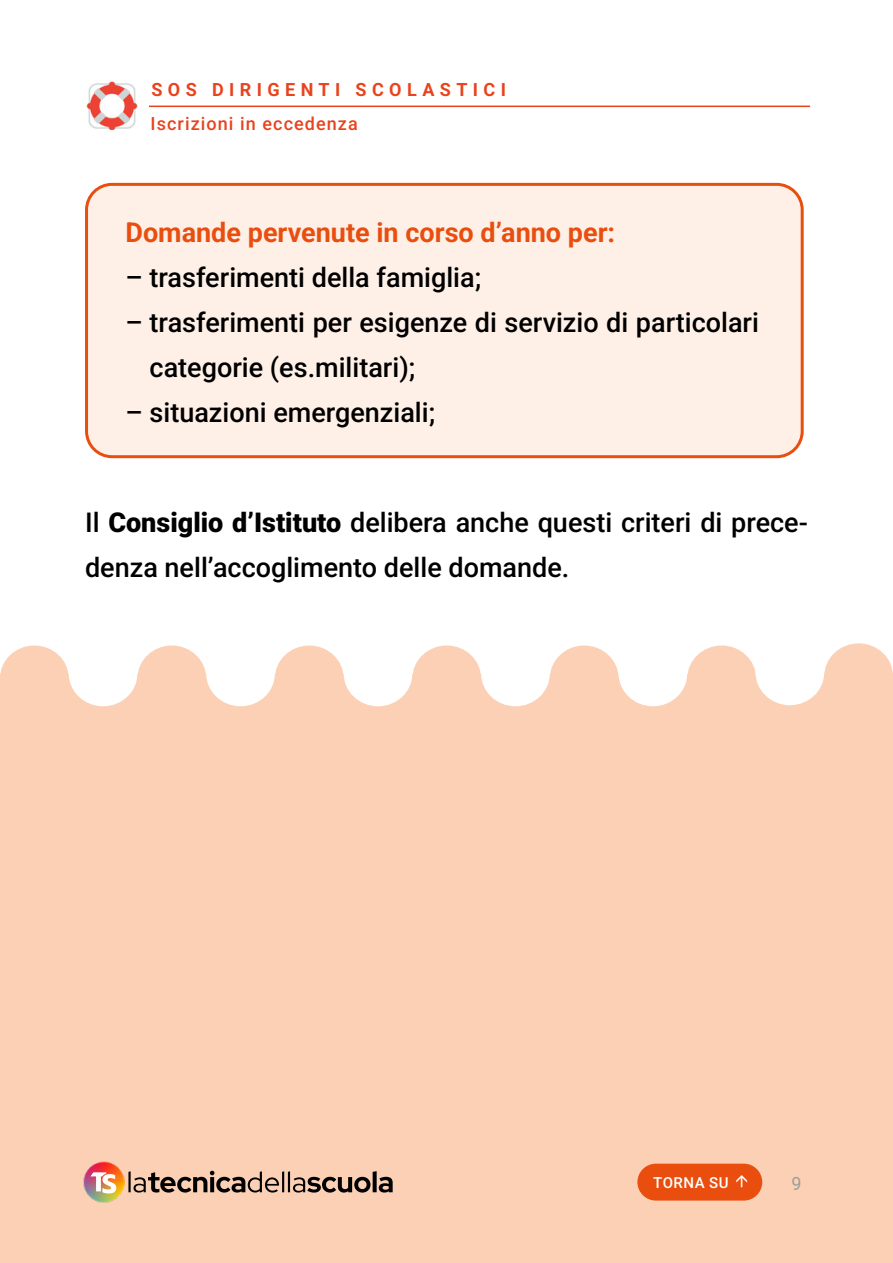
<style>
.page{position:relative;width:893px;height:1263px;background:#fff}
.page>*{position:absolute;margin:0;border:0;box-sizing:border-box;transform-origin:0 0}
.t1{font:500 27px/45px "Roboto";color:#000}
.t2{font:700 27px "Roboto";color:#e94e0f}
.t3{font:700 18px "Roboto";letter-spacing:.3em;color:#e8431d}
.t4{font:500 18px "Roboto";letter-spacing:.06em;color:#e8431d}
.t5{font:18px "Roboto";color:#9d9d9c}
.t6{font:500 15px "Roboto";letter-spacing:.035em;color:#fff}
.s1{font-weight:900}
</style>
<div class="page">
<div style="left:0;top:674px;width:893px;height:589px;background:#fbd0b5"></div>
<div style="left:0;top:645px;width:69px;height:66px;background:#fbd0b5;border-radius:50%"></div>
<div style="left:69px;top:641px;width:68px;height:65px;background:#fff;border-radius:50%"></div>
<div style="left:137px;top:645px;width:69px;height:66px;background:#fbd0b5;border-radius:50%"></div>
<div style="left:206px;top:641px;width:69px;height:65px;background:#fff;border-radius:50%"></div>
<div style="left:275px;top:645px;width:69px;height:66px;background:#fbd0b5;border-radius:50%"></div>
<div style="left:344px;top:641px;width:68px;height:65px;background:#fff;border-radius:50%"></div>
<div style="left:412px;top:645px;width:69px;height:66px;background:#fbd0b5;border-radius:50%"></div>
<div style="left:481px;top:641px;width:69px;height:65px;background:#fff;border-radius:50%"></div>
<div style="left:550px;top:645px;width:69px;height:66px;background:#fbd0b5;border-radius:50%"></div>
<div style="left:619px;top:641px;width:68px;height:65px;background:#fff;border-radius:50%"></div>
<div style="left:687px;top:645px;width:69px;height:66px;background:#fbd0b5;border-radius:50%"></div>
<div style="left:755px;top:640px;width:69px;height:65px;background:#fff;border-radius:50%"></div>
<div style="left:824px;top:643px;width:69px;height:66px;background:#fbd0b5;border-radius:50%"></div>
<div style="left:87px;top:184px;width:715px;height:273px;background:#fef0e7;border-radius:26px"></div>
<div style="left:85px;top:183px;width:719px;height:275px;border:3px solid #e94e0f;border-radius:26px"></div>
<hr style="left:81px;top:106px;width:729px;height:1px;background:#e8431d">
<div style="left:82px;top:80px;width:66px;height:50px;background:#fff"></div>
<img style="left:86px;top:81px;width:52px;height:49px">
<img style="left:83px;top:1161px;width:41px;height:42px">
<svg style="left:91px;top:1172px;width:25px;height:21px"></svg>
<svg style="left:128px;top:1171px;width:265px;height:21px"></svg>
<div style="left:638px;top:1164px;width:123px;height:36px;background:#e94e0f;border-radius:18px"></div>
<div style="left:637px;top:1164px;width:125px;height:36px;border:2px solid #e94e0f;border-radius:18px"></div>
<div style="left:653px;top:1177px;width:83px;height:22px;background:#e94e0f"></div>
<p class="t3" style="left:151px;top:77px;width:356px">SOS DIRIGENTI SCOLASTICI</p>
<p class="t4" style="left:151px;top:111px;width:209px">Iscrizioni in eccedenza</p>
<p class="t2" style="left:126px;top:214px;width:491px">Domande pervenute in corso d’anno per:</p>
<p class="t1" style="left:126px;top:254px;width:357px">– trasferimenti della famiglia;</p>
<p class="t1" style="left:150px;top:299px;width:611px;text-indent:-24px">– trasferimenti per esigenze di servizio di particolari categorie (es.militari);</p>
<p class="t1" style="left:126px;top:389px;width:311px">– situazioni emergenziali;</p>
<p class="t1" style="left:85px;top:499px;width:724px">Il <span class="s1">Consiglio d’Istituto</span> delibera anche questi criteri di prece&shy;denza nell’accoglimento delle domande.</p>
<p class="t6" style="left:653px;top:1172px;width:77px">TORNA SU</p>
<p class="t5" style="left:791px;top:1171px;width:12px">9</p>
</div>
